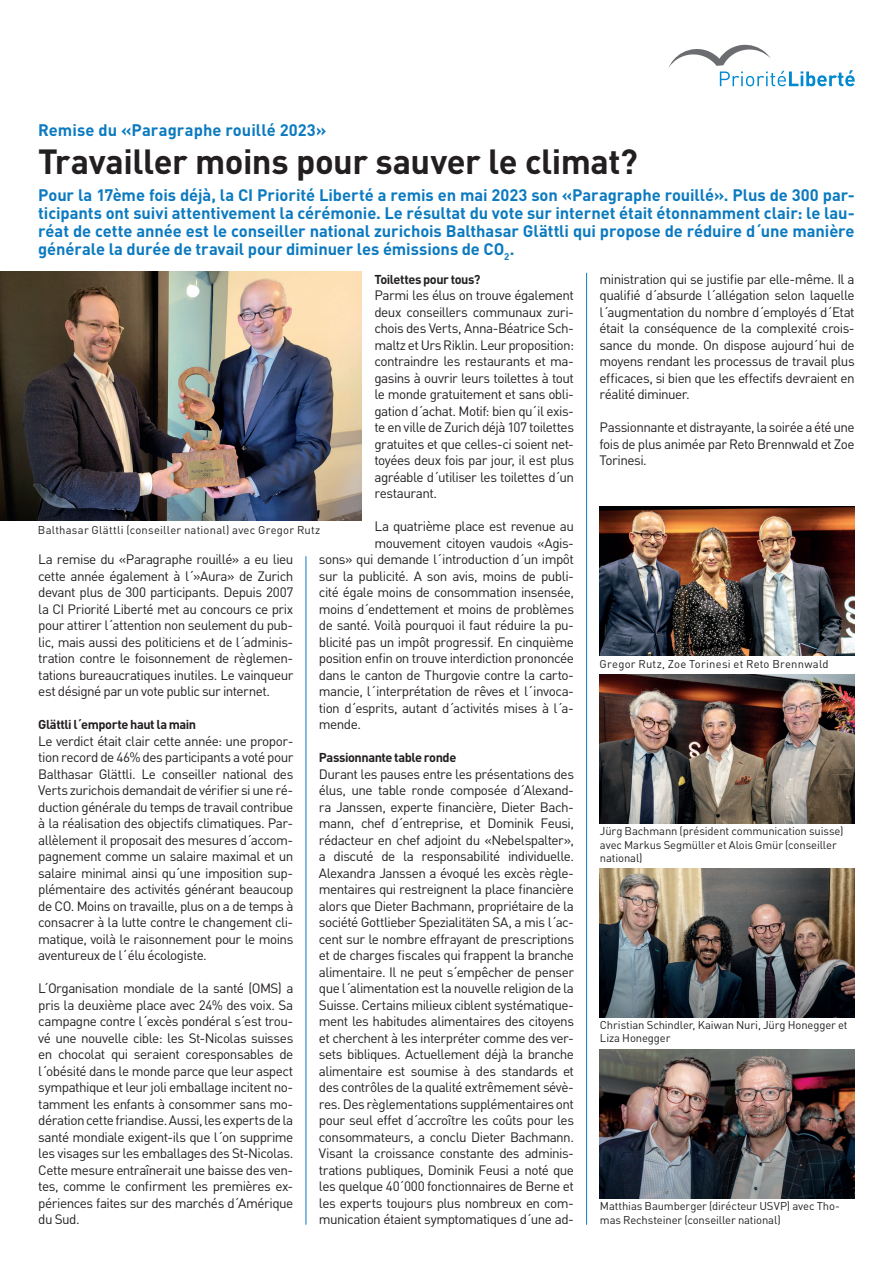
<style>
.page{position:relative;width:893px;height:1263px;background:#fff}
.page>*{position:absolute;margin:0;border:0;box-sizing:border-box;transform-origin:0 0}
.Titel_Artikel{font:700 34.5px "DIN Pro";letter-spacing:-.015em;color:#231f20}
.Untertitel_Artikel{font:700 16.5px/18px "DIN Pro";color:#0b7ac0;text-align:justify}
.Grundtext_Artikel{font:13.5px/16.5px "DIN Pro";letter-spacing:-.04em;color:#231f20;text-align:justify}
.Grundtext_Artikel-2{font:700 12.75px "DIN Pro";letter-spacing:-.035em;color:#231f20}
.Grundtext_Artikel-3{font:11.25px/13.5px "DIN Pro";letter-spacing:-.01em;color:#231f20}
.Grundtext_Artikel-4{font:11.25px "DIN Pro";letter-spacing:.02em;color:#231f20}
</style>
<div class="page">
<hr style="left:306px;top:556px;width:1px;height:669px;background:#0b7ac0">
<hr style="left:586px;top:273px;width:1px;height:952px;background:#0b7ac0">
<img style="left:0;top:272px;width:362px;height:249px">
<img style="left:600px;top:674px;width:255px;height:149px">
<img style="left:599px;top:1050px;width:255px;height:149px">
<img style="left:600px;top:507px;width:255px;height:149px">
<img style="left:600px;top:869px;width:255px;height:148px">
<svg style="left:668px;top:45px;width:187px;height:41px"></svg>
<p class="Untertitel_Artikel" style="left:38px;top:120px;width:290px">Remise du «Paragraphe rouillé 2023»</p>
<p class="Titel_Artikel" style="left:38px;top:138px;width:601px">Travailler moins pour sauver le climat?</p>
<p class="Untertitel_Artikel" style="left:38px;top:185px;width:818px">Pour la 17ème fois déjà, la CI Priorité Liberté a remis en mai 2023 son «Paragraphe rouillé». Plus de 300 par&shy;ticipants ont suivi attentivement la cérémonie. Le résultat du vote sur internet était étonnamment clair: le lau&shy;réat de cette année est le conseiller national zurichois Balthasar Glättli qui propose de réduire d´une manière générale la durée de travail pour diminuer les émissions de CO<sub>2</sub>.</p>
<p class="Grundtext_Artikel-2" style="left:374px;top:270px;width:107px">Toilettes pour tous?</p>
<p class="Grundtext_Artikel" style="left:374px;top:286px;width:201px">Parmi les élus on trouve également deux conseillers communaux zuri&shy;chois des Verts, Anna-Béatrice Sch&shy;maltz et Urs Riklin. Leur proposition: contraindre les restaurants et ma&shy;gasins à ouvrir leurs toilettes à tout le monde gratuitement et sans obli&shy;gation d´achat. Motif: bien qu´il exis&shy;te en ville de Zurich déjà 107 toilettes gratuites et que celles-ci soient net&shy;toyées deux fois par jour, il est plus agréable d´utiliser les toilettes d´un restaurant.</p>
<p class="Grundtext_Artikel" style="left:374px;top:517px;width:201px">La quatrième place est revenue au</p>
<p class="Grundtext_Artikel" style="left:374px;top:534px;width:201px">mouvement citoyen vaudois «Agis-</p>
<p class="Grundtext_Artikel" style="left:319px;top:550px;width:257px">sons» qui demande l´introduction d´un impôt</p>
<p class="Grundtext_Artikel" style="left:319px;top:567px;width:257px">sur la publicité. A son avis, moins de publi-</p>
<p class="Grundtext_Artikel" style="left:319px;top:583px;width:257px">cité égale moins de consommation insensée,</p>
<p class="Grundtext_Artikel" style="left:319px;top:600px;width:257px">moins d´endettement et moins de problèmes</p>
<p class="Grundtext_Artikel" style="left:319px;top:616px;width:257px">de santé. Voilà pourquoi il faut réduire la pu-</p>
<p class="Grundtext_Artikel" style="left:319px;top:633px;width:257px">blicité pas un impôt progressif. En cinquième</p>
<p class="Grundtext_Artikel" style="left:319px;top:649px;width:257px">position enfin on trouve interdiction prononcée</p>
<p class="Grundtext_Artikel" style="left:319px;top:666px;width:257px">dans le canton de Thurgovie contre la carto-</p>
<p class="Grundtext_Artikel" style="left:319px;top:682px;width:257px">mancie, l´interprétation de rêves et l´invoca-</p>
<p class="Grundtext_Artikel" style="left:319px;top:699px;width:257px">tion d´esprits, autant d´activités mises à l´a-</p>
<p class="Grundtext_Artikel" style="left:319px;top:715px;width:44px">mende.</p>
<p class="Grundtext_Artikel-2" style="left:319px;top:749px;width:139px">Passionnante table ronde</p>
<p class="Grundtext_Artikel" style="left:319px;top:765px;width:257px">Durant les pauses entre les présentations des élus, une table ronde composée d´Alexand&shy;ra Janssen, experte financière, Dieter Bach&shy;mann, chef d´entreprise, et Dominik Feusi, rédacteur en chef adjoint du «Nebelspalter», a discuté de la responsabilité individuelle.<br>Alexandra Janssen a évoqué les excès règle&shy;mentaires qui restreignent la place financière alors que Dieter Bachmann, propriétaire de la société Gottlieber Spezialitäten SA, a mis l´ac&shy;cent sur le nombre effrayant de prescriptions et de charges fiscales qui frappent la branche alimentaire. Il ne peut s´empêcher de penser que l´alimentation est la nouvelle religion de la Suisse. Certains milieux ciblent systématique&shy;ment les habitudes alimentaires des citoyens et cherchent à les interpréter comme des ver&shy;sets bibliques. Actuellement déjà la branche alimentaire est soumise à des standards et des contrôles de la qualité extrêmement sévè&shy;res. Des règlementations supplémentaires ont pour seul effet d´accroître les coûts pour les consommateurs, a conclu Dieter Bachmann.<br>Visant la croissance constante des adminis&shy;trations publiques, Dominik Feusi a noté que les quelque 40´000 fonctionnaires de Berne et les experts toujours plus nombreux en com&shy;munication étaient symptomatiques d´une ad-</p>
<p class="Grundtext_Artikel-4" style="left:38px;top:522px;width:284px">Balthasar Glättli (conseiller national) avec Gregor Rutz</p>
<p class="Grundtext_Artikel" style="left:38px;top:550px;width:257px">La remise du «Paragraphe rouillé» a eu lieu cette année également à l´»Aura» de Zurich devant plus de 300 participants. Depuis 2007 la CI Priorité Liberté met au concours ce prix pour attirer l´attention non seulement du pub&shy;lic, mais aussi des politiciens et de l´adminis&shy;tration contre le foisonnement de règlemen&shy;tations bureaucratiques inutiles. Le vainqueur est désigné par un vote public sur internet.</p>
<p class="Grundtext_Artikel-2" style="left:38px;top:716px;width:159px">Glättli l´emporte haut la main</p>
<p class="Grundtext_Artikel" style="left:38px;top:732px;width:257px">Le verdict était clair cette année: une propor&shy;tion record de 46% des participants a voté pour Balthasar Glättli. Le conseiller national des Verts zurichois demandait de vérifier si une ré&shy;duction générale du temps de travail contribue à la réalisation des objectifs climatiques. Par&shy;allèlement il proposait des mesures d´accom&shy;pagnement comme un salaire maximal et un salaire minimal ainsi qu´une imposition sup&shy;plémentaire des activités générant beaucoup de CO. Moins on travaille, plus on a de temps à consacrer à la lutte contre le changement cli&shy;matique, voilà le raisonnement pour le moins aventureux de l´élu écologiste.</p>
<p class="Grundtext_Artikel" style="left:38px;top:979px;width:257px">L´Organisation mondiale de la santé (OMS) a pris la deuxième place avec 24% des voix. Sa campagne contre l´excès pondéral s´est trou&shy;vé une nouvelle cible: les St-Nicolas suisses en chocolat qui seraient coresponsables de l´obésité dans le monde parce que leur aspect sympathique et leur joli emballage incitent no&shy;tamment les enfants à consommer sans mo&shy;dération cette friandise. Aussi, les experts de la santé mondiale exigent-ils que l´on supprime les visages sur les emballages des St-Nicolas.<br>Cette mesure entraînerait une baisse des ven&shy;tes, comme le confirment les premières ex&shy;périences faites sur des marchés d´Amérique du Sud.</p>
<p class="Grundtext_Artikel" style="left:600px;top:270px;width:257px">ministration qui se justifie par elle-même. Il a qualifié d´absurde l´allégation selon laquelle l´augmentation du nombre d´employés d´Etat était la conséquence de la complexité crois&shy;sance du monde. On dispose aujourd´hui de moyens rendant les processus de travail plus efficaces, si bien que les effectifs devraient en réalité diminuer.</p>
<p class="Grundtext_Artikel" style="left:600px;top:418px;width:257px">Passionnante et distrayante, la soirée a été une fois de plus animée par Reto Brennwald et Zoe Torinesi.</p>
<p class="Grundtext_Artikel-4" style="left:600px;top:656px;width:231px">Gregor Rutz, Zoe Torinesi et Reto Brennwald</p>
<p class="Grundtext_Artikel-3" style="left:600px;top:824px;width:245px">Jürg Bachmann (président communication suisse) avec Markus Segmüller et Alois Gmür (conseiller national)</p>
<p class="Grundtext_Artikel-3" style="left:600px;top:1017px;width:249px">Christian Schindler, Kaiwan Nuri, Jürg Honegger et<br>Liza Honegger</p>
<p class="Grundtext_Artikel-3" style="left:600px;top:1199px;width:241px">Matthias Baumberger (dirécteur USVP) avec Tho&shy;mas Rechsteiner (conseiller national)</p>
</div>
